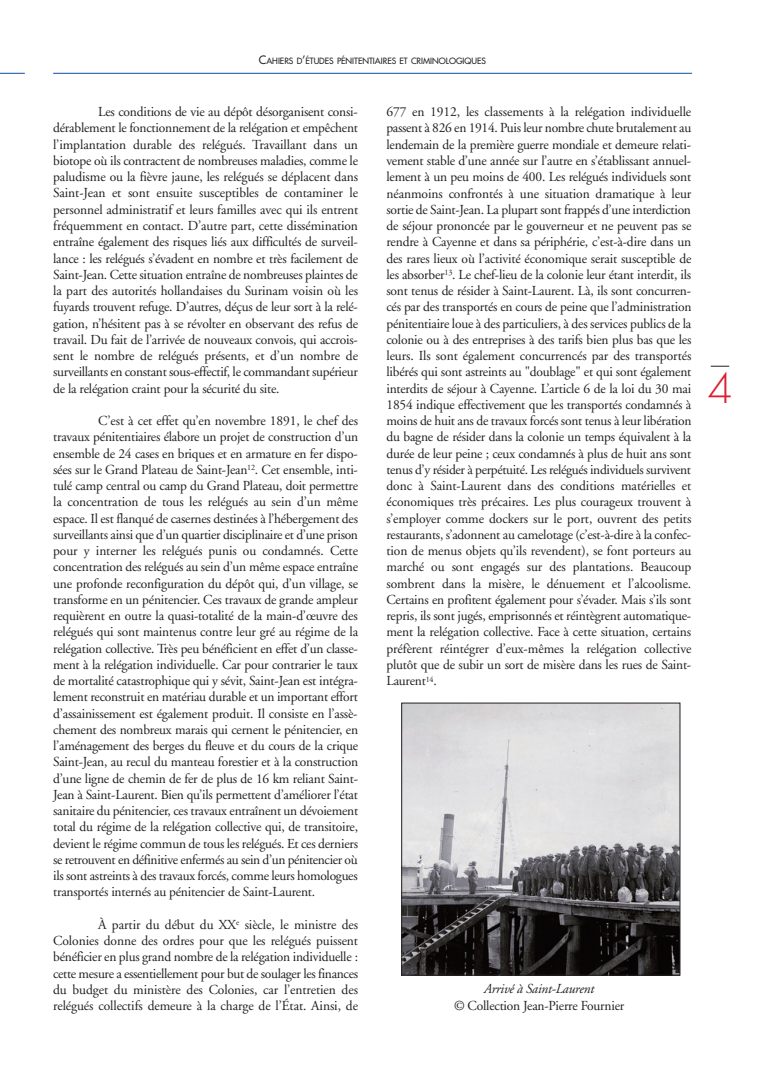
<style>
.page{position:relative;width:780px;height:1088px;background:#fff}
.page>*{position:absolute;margin:0;border:0;box-sizing:border-box;transform-origin:0 0}
.t1{font:300 40px "Futura";color:#da2031}
.t2{font:13.75px/16.2px "Adobe Garamond";letter-spacing:-.015em;color:#231f20;text-align:justify}
.t3{font:italic 13.75px "Adobe Garamond";letter-spacing:-.015em;color:#231f20}
.t4{font:8.5px "Futura";color:#231f20}
.s1{font-size:11.25px}
</style>
<div class="page">
<svg style="left:0;top:73px;width:25px;height:1px"></svg>
<hr style="left:53px;top:73px;width:639px;height:1px;background:#0d4da1">
<svg style="left:710px;top:366px;width:19px;height:1px"></svg>
<img style="left:403px;top:705px;width:275px;height:268px">
<div style="left:401px;top:703px;width:279px;height:272px;border:1px solid #231f20"></div>
<p class="t4" style="left:259px;top:57px;width:229px"><span class="s1">C</span>AHIERS D<span class="s1">’</span>ÉTUDES PÉNITENTIAIRES ET CRIMINOLOGIQUES</p>
<p class="t2" style="left:53px;top:105px;width:306px;text-indent:45px">Les conditions de vie au dépôt désorganisent consi&shy;dérablement le fonctionnement de la relégation et empêchent l’implantation durable des relégués. Travaillant dans un biotope où ils contractent de nombreuses maladies, comme le paludisme ou la fièvre jaune, les relégués se déplacent dans Saint-Jean et sont ensuite susceptibles de contaminer le personnel administratif et leurs familles avec qui ils entrent fréquemment en contact. D’autre part, cette dissémination entraîne également des risques liés aux difficultés de surveil&shy;lance : les relégués s’évadent en nombre et très facilement de Saint-Jean. Cette situation entraîne de nombreuses plaintes de la part des autorités hollandaises du Surinam voisin où les fuyards trouvent refuge. D’autres, déçus de leur sort à la relé&shy;gation, n’hésitent pas à se révolter en observant des refus de travail. Du fait de l’arrivée de nouveaux convois, qui accrois&shy;sent le nombre de relégués présents, et d’un nombre de surveillants en constant sous-effectif, le commandant supérieur de la relégation craint pour la sécurité du site.</p>
<p class="t2" style="left:53px;top:414px;width:306px;text-indent:45px">C’est à cet effet qu’en novembre 1891, le chef des travaux pénitentiaires élabore un projet de construction d’un ensemble de 24 cases en briques et en armature en fer dispo&shy;sées sur le Grand Plateau de Saint-Jean<sup>12</sup>. Cet ensemble, inti&shy;tulé camp central ou camp du Grand Plateau, doit permettre la concentration de tous les relégués au sein d’un même espace. Il est flanqué de casernes destinées à l’hébergement des surveillants ainsi que d’un quartier disciplinaire et d’une prison pour y interner les relégués punis ou condamnés. Cette concentration des relégués au sein d’un même espace entraîne une profonde reconfiguration du dépôt qui, d’un village, se transforme en un pénitencier. Ces travaux de grande ampleur requièrent en outre la quasi-totalité de la main-d’œuvre des relégués qui sont maintenus contre leur gré au régime de la relégation collective. Très peu bénéficient en effet d’un classe&shy;ment à la relégation individuelle. Car pour contrarier le taux de mortalité catastrophique qui y sévit, Saint-Jean est intégra&shy;lement reconstruit en matériau durable et un important effort d’assainissement est également produit. Il consiste en l’assè&shy;chement des nombreux marais qui cernent le pénitencier, en l’aménagement des berges du fleuve et du cours de la crique Saint-Jean, au recul du manteau forestier et à la construction d’une ligne de chemin de fer de plus de 16 km reliant Saint-Jean à Saint-Laurent. Bien qu’ils permettent d’améliorer l’état sanitaire du pénitencier, ces travaux entraînent un dévoiement total du régime de la relégation collective qui, de transitoire, devient le régime commun de tous les relégués. Et ces derniers se retrouvent en définitive enfermés au sein d’un pénitencier où ils sont astreints à des travaux forcés, comme leurs homologues transportés internés au pénitencier de Saint-Laurent.</p>
<p class="t2" style="left:53px;top:917px;width:306px;text-indent:45px">À partir du début du XX<sup>e</sup> siècle, le ministre des Colonies donne des ordres pour que les relégués puissent bénéficier en plus grand nombre de la relégation individuelle : cette mesure a essentiellement pour but de soulager les finances du budget du ministère des Colonies, car l’entretien des relégués collectifs demeure à la charge de l’État. Ainsi, de</p>
<p class="t2" style="left:386px;top:105px;width:306px">677 en 1912, les classements à la relégation individuelle passent à 826 en 1914. Puis leur nombre chute brutalement au lendemain de la première guerre mondiale et demeure relati&shy;vement stable d’une année sur l’autre en s’établissant annuel&shy;lement à un peu moins de 400. Les relégués individuels sont néanmoins confrontés à une situation dramatique à leur sortie de Saint-Jean. La plupart sont frappés d’une interdiction de séjour prononcée par le gouverneur et ne peuvent pas se rendre à Cayenne et dans sa périphérie, c’est-à-dire dans un des rares lieux où l’activité économique serait susceptible de les absorber<sup>13</sup>. Le chef-lieu de la colonie leur étant interdit, ils sont tenus de résider à Saint-Laurent. Là, ils sont concurren&shy;cés par des transportés en cours de peine que l’administration pénitentiaire loue à des particuliers, à des services publics de la colonie ou à des entreprises à des tarifs bien plus bas que les leurs. Ils sont également concurrencés par des transportés libérés qui sont astreints au "doublage" et qui sont également interdits de séjour à Cayenne. L’article 6 de la loi du 30 mai 1854 indique effectivement que les transportés condamnés à moins de huit ans de travaux forcés sont tenus à leur libération du bagne de résider dans la colonie un temps équivalent à la durée de leur peine ; ceux condamnés à plus de huit ans sont tenus d’y résider à perpétuité. Les relégués individuels survivent donc à Saint-Laurent dans des conditions matérielles et économiques très précaires. Les plus courageux trouvent à s’employer comme dockers sur le port, ouvrent des petits restaurants, s’adonnent au camelotage (c’est-à-dire à la confec&shy;tion de menus objets qu’ils revendent), se font porteurs au marché ou sont engagés sur des plantations. Beaucoup sombrent dans la misère, le dénuement et l’alcoolisme.<br>Certains en profitent également pour s’évader. Mais s’ils sont repris, ils sont jugés, emprisonnés et réintègrent automatique&shy;ment la relégation collective. Face à cette situation, certains préfèrent réintégrer d’eux-mêmes la relégation collective plutôt que de subir un sort de misère dans les rues de Saint-Laurent<sup>14</sup>.</p>
<h1 class="t1" style="left:707px;top:370px;width:26px">4</h1>
<p class="t3" style="left:483px;top:983px;width:112px">Arrivé à Saint-Laurent</p>
<p class="t2" style="left:454px;top:998px;width:172px">© Collection Jean-Pierre Fournier</p>
</div>
